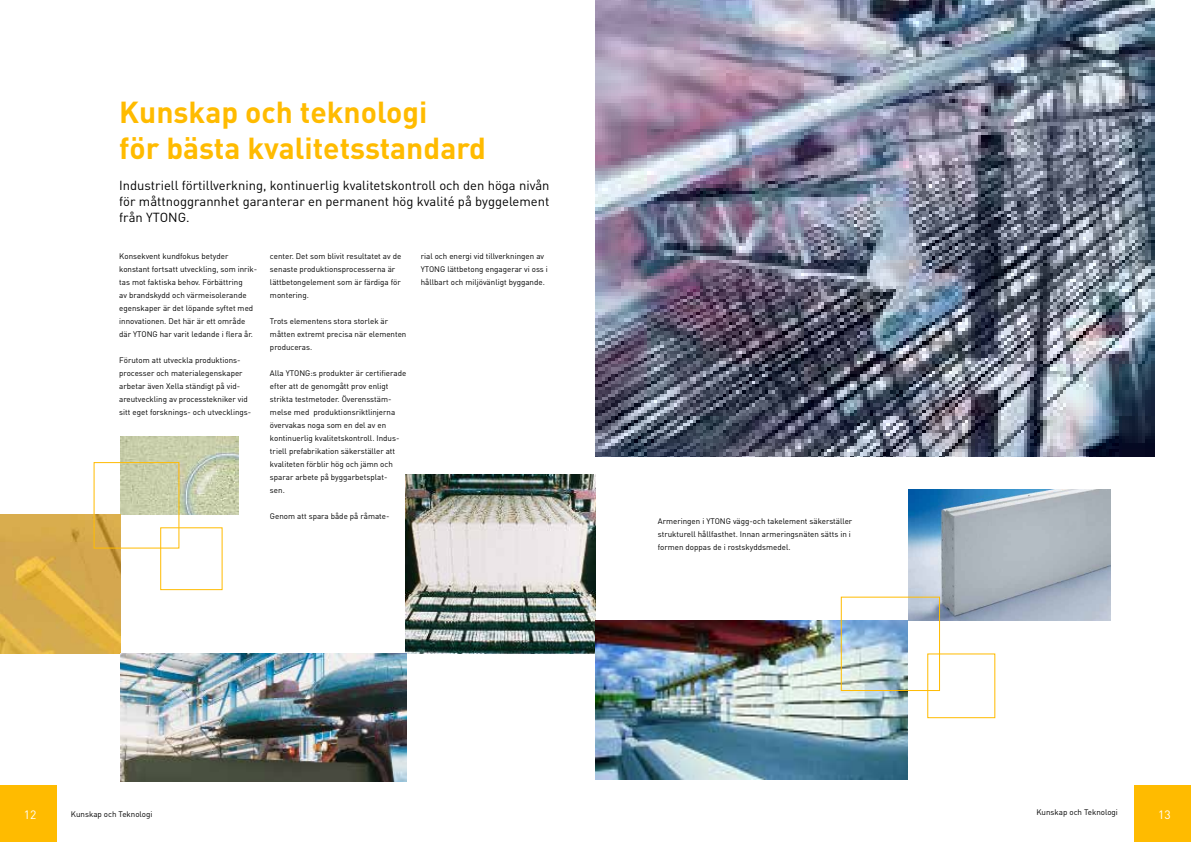
<style>
.page{position:relative;width:1191px;height:842px;background:#fff}
.page>*{position:absolute;margin:0;border:0;box-sizing:border-box;transform-origin:0 0}
.t1{font:700 30px/36px "DIN";color:#fb0}
.t2{font:13px/15.6px "DIN";color:#000;text-align:justify}
.t3{font:12px "DIN";color:#fff}
.t4{font:8px/13px "DIN";color:#000}
</style>
<div class="page">
<div style="left:1134px;top:785px;width:57px;height:57px;background:#fb0"></div>
<div style="left:0;top:785px;width:57px;height:57px;background:#fb0"></div>
<img style="left:120px;top:437px;width:118px;height:77px">
<img style="left:0;top:514px;width:120px;height:139px">
<img style="left:405px;top:475px;width:190px;height:178px">
<img style="left:120px;top:653px;width:287px;height:128px">
<img style="left:595px;top:0;width:560px;height:456px">
<img style="left:909px;top:489px;width:201px;height:132px">
<img style="left:595px;top:621px;width:312px;height:159px">
<div style="left:840px;top:597px;width:100px;height:94px;border:1px solid #fb0"></div>
<div style="left:94px;top:462px;width:85px;height:87px;border:1px solid #fb0"></div>
<div style="left:160px;top:527px;width:63px;height:63px;border:1px solid #fb0"></div>
<h1 class="t1" style="left:119px;top:93px;width:368px">Kunskap och teknologi<br>för bästa kvalitetsstandard</h1>
<h2 class="t2" style="left:119px;top:178px;width:432px">Industriell förtillverkning, kontinuerlig kvalitetskontroll och den höga nivån för måttnoggrannhet garanterar en permanent hög kvalité på byggelement från YTONG.</h2>
<p class="t4" style="left:119px;top:249px;width:139px">Konsekvent kundfokus betyder konstant fortsatt utveckling, som inrik&shy;tas mot faktiska behov. Förbättring<br>av brandskydd och värmeisolerande egenskaper är det löpande syftet med innovationen. Det här är ett område där YTONG har varit ledande i flera år.</p>
<p class="t4" style="left:119px;top:353px;width:133px">Förutom att utveckla produktions&shy;processer och materialegenskaper arbetar även Xella ständigt på vid&shy;areutveckling av processtekniker vid sitt eget forsknings- och utvecklings-</p>
<p class="t4" style="left:270px;top:249px;width:133px">center. Det som blivit resultatet av de senaste produktionsprocesserna är lättbetongelement som är färdiga för montering.</p>
<p class="t4" style="left:270px;top:314px;width:138px">Trots elementens stora storlek är måtten extremt precisa när elementen produceras.</p>
<p class="t4" style="left:270px;top:366px;width:138px">Alla YTONG:s produkter är certifierade efter att de genomgått prov enligt strikta testmetoder. Överensstäm&shy;melse med produktionsriktlinjerna övervakas noga som en del av en kontinuerlig kvalitetskontroll. Indus&shy;triell prefabrikation säkerställer att kvaliteten förblir hög och jämn och sparar arbete på byggarbetsplat-<br>sen.</p>
<p class="t4" style="left:270px;top:509px;width:121px">Genom att spara både på råmate-</p>
<p class="t4" style="left:421px;top:249px;width:129px">rial och energi vid tillverkningen av<br>YTONG lättbetong engagerar vi oss i hållbart och miljövänligt byggande.</p>
<h3 class="t3" style="left:24px;top:807px;width:14px">12</h3>
<p class="t4" style="left:71px;top:807px;width:83px">Kunskap och Teknologi</p>
<p class="t4" style="left:658px;top:514px;width:196px">Armeringen i YTONG vägg-och takelement säkerställer strukturell hållfasthet. Innan armeringsnäten sätts in i formen doppas de i rostskyddsmedel.</p>
<p class="t4" style="left:1036px;top:806px;width:83px">Kunskap och Teknologi</p>
<h3 class="t3" style="left:1158px;top:807px;width:14px">13</h3>
</div>
